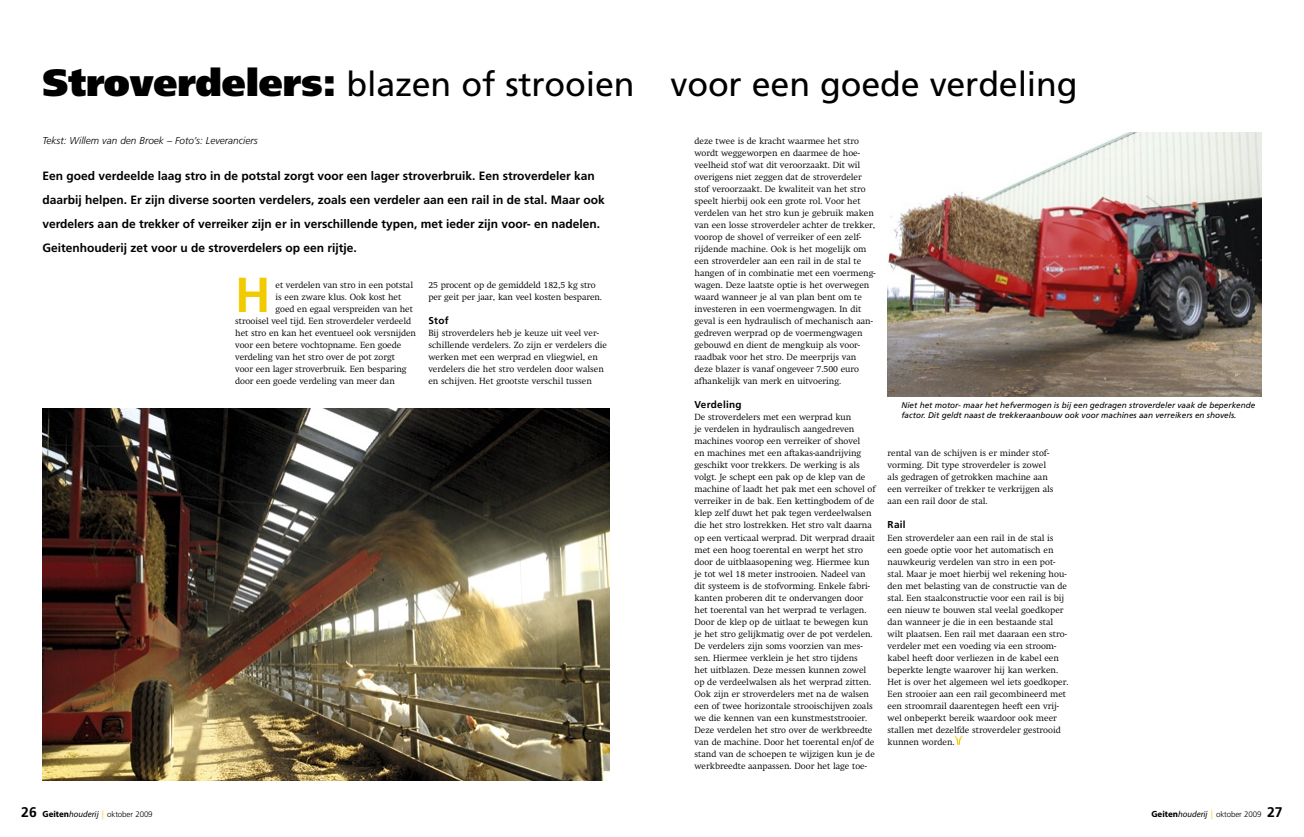
<style>
.page{position:relative;width:1304px;height:837px;background:#fff}
.page>*{position:absolute;margin:0;border:0;box-sizing:border-box;transform-origin:0 0}
.t1{font:700 49.1px "Frutiger LT Std";color:#f1ca00}
.t2{font:34px "Frutiger LT Std";letter-spacing:-.005em;color:#000}
.t3{font:700 12px/24px "Frutiger LT Std";color:#000}
.t4{font:italic 300 10px "Frutiger LT Std";color:#000}
.t5{font:700 10px "Frutiger LT Std";letter-spacing:.03em;color:#000}
.t6{font:300 8.8px/12px "Swift";color:#000}
.t7{font:italic 8.2px/10px "Frutiger LT Std";color:#000}
.t8{font:300 8px "Frutiger LT Std";letter-spacing:-.015em;color:#000}
.s1{font-weight:900;font-size:38px}
.s2{font-weight:700;font-size:14px}
.s3{font-family:"Myriad Pro";font-weight:700;font-size:9px}
.s4{font-family:"Myriad Pro";font-weight:400;font-style:italic;font-size:8.8px}
.s5{font-family:"Myriad Pro";font-weight:400;font-style:italic;font-size:9px;color:#f1ca00}
</style>
<div class="page">
<img style="left:887px;top:132px;width:374px;height:264px">
<img style="left:43px;top:408px;width:566px;height:372px">
<svg style="left:954px;top:735px;width:9px;height:9px"></svg>
<h2 class="t2" style="left:43px;top:64px;width:1037px"><span class="s1">Stroverdelers:</span> blazen of strooien voor een goede verdeling</h2>
<p class="t4" style="left:43px;top:135px;width:217px">Tekst: Willem van den Broek – Foto’s: Leveranciers</p>
<p class="t3" style="left:43px;top:164px;width:564px">Een goed verdeelde laag stro in de potstal zorgt voor een lager stroverbruik. Een stroverdeler kan daarbij helpen. Er zijn diverse soorten verdelers, zoals een verdeler aan een rail in de stal. Maar ook verdelers aan de trekker of verreiker zijn er in verschillende typen, met ieder zijn voor- en nadelen.<br>Geitenhouderij zet voor u de stroverdelers op een rijtje.</p>
<h1 class="t1" style="left:235px;top:266px;width:37px">H</h1>
<p class="t6" style="left:276px;top:279px;width:139px">et verdelen van stro in een potstal</p>
<p class="t6" style="left:276px;top:291px;width:127px">is een zware klus. Ook kost het</p>
<p class="t6" style="left:276px;top:303px;width:139px">goed en egaal verspreiden van het</p>
<p class="t6" style="left:235px;top:315px;width:177px">strooisel veel tijd. Een stroverdeler verdeeld</p>
<p class="t6" style="left:235px;top:327px;width:182px">het stro en kan het eventueel ook versnijden</p>
<p class="t6" style="left:235px;top:339px;width:167px">voor een betere vochtopname. Een goede</p>
<p class="t6" style="left:235px;top:351px;width:161px">verdeling van het stro over de pot zorgt</p>
<p class="t6" style="left:235px;top:363px;width:173px">voor een lager stroverbruik. Een besparing</p>
<p class="t6" style="left:235px;top:375px;width:161px">door een goede verdeling van meer dan</p>
<p class="t6" style="left:428px;top:279px;width:175px">25 procent op de gemiddeld 182,5 kg stro per geit per jaar, kan veel kosten besparen.</p>
<p class="t5" style="left:428px;top:315px;width:22px">Stof</p>
<p class="t6" style="left:428px;top:327px;width:180px">Bij stroverdelers heb je keuze uit veel ver&shy;schillende verdelers. Zo zijn er verdelers die werken met een werprad en vliegwiel, en verdelers die het stro verdelen door walsen en schijven. Het grootste verschil tussen</p>
<p class="t6" style="left:694px;top:135px;width:183px">deze twee is de kracht waarmee het stro wordt weggeworpen en daarmee de hoe&shy;veelheid stof wat dit veroorzaakt. Dit wil overigens niet zeggen dat de stroverdeler stof veroorzaakt. De kwaliteit van het stro speelt hierbij ook een grote rol. Voor het verdelen van het stro kun je gebruik maken van een losse stroverdeler achter de trekker, voorop de shovel of verreiker of een zelf&shy;rijdende machine. Ook is het mogelijk om een stroverdeler aan een rail in de stal te hangen of in combinatie met een voermeng&shy;wagen. Deze laatste optie is het overwegen waard wanneer je al van plan bent om te investeren in een voermengwagen. In dit geval is een hydraulisch of mechanisch aan&shy;gedreven werprad op de voermengwagen gebouwd en dient de mengkuip als voor&shy;raadbak voor het stro. De meerprijs van deze blazer is vanaf ongeveer 7.500 euro afhankelijk van merk en uitvoering.</p>
<p class="t5" style="left:694px;top:399px;width:49px">Verdeling</p>
<p class="t6" style="left:694px;top:411px;width:183px">De stroverdelers met een werprad kun<br>je verdelen in hydraulisch aangedreven machines voorop een verreiker of shovel<br>en machines met een aftakas-aandrijving geschikt voor trekkers. De werking is als volgt. Je schept een pak op de klep van de machine of laadt het pak met een schovel of verreiker in de bak. Een kettingbodem of de klep zelf duwt het pak tegen verdeelwalsen die het stro lostrekken. Het stro valt daarna op een verticaal werprad. Dit werprad draait met een hoog toerental en werpt het stro door de uitblaasopening weg. Hiermee kun je tot wel 18 meter instrooien. Nadeel van dit systeem is de stofvorming. Enkele fabri&shy;kanten proberen dit te ondervangen door het toerental van het werprad te verlagen.<br>Door de klep op de uitlaat te bewegen kun je het stro gelijkmatig over de pot verdelen.<br>De verdelers zijn soms voorzien van mes&shy;sen. Hiermee verklein je het stro tijdens<br>het uitblazen. Deze messen kunnen zowel op de verdeelwalsen als het werprad zitten.<br>Ook zijn er stroverdelers met na de walsen een of twee horizontale strooischijven zoals we die kennen van een kunstmeststrooier.<br>Deze verdelen het stro over de werkbreedte van de machine. Door het toerental en/of de stand van de schoepen te wijzigen kun je de werkbreedte aanpassen. Door het lage toe-</p>
<p class="t7" style="left:901px;top:400px;width:355px">Niet het motor- maar het hefvermogen is bij een gedragen stroverdeler vaak de beperkende factor. Dit geldt naast de trekkeraanbouw ook voor machines aan verreikers en shovels.</p>
<p class="t6" style="left:888px;top:447px;width:167px">rental van de schijven is er minder stof&shy;vorming. Dit type stroverdeler is zowel als gedragen of getrokken machine aan een verreiker of trekker te verkrijgen als aan een rail door de stal.</p>
<p class="t5" style="left:888px;top:519px;width:20px">Rail</p>
<p class="t6" style="left:888px;top:531px;width:183px">Een stroverdeler aan een rail in de stal is een goede optie voor het automatisch en nauwkeurig verdelen van stro in een pot&shy;stal. Maar je moet hierbij wel rekening hou&shy;den met belasting van de constructie van de stal. Een staalconstructie voor een rail is bij een nieuw te bouwen stal veelal goedkoper dan wanneer je die in een bestaande stal wilt plaatsen. Een rail met daaraan een stro&shy;verdeler met een voeding via een stroom&shy;kabel heeft door verliezen in de kabel een beperkte lengte waarover hij kan werken.<br>Het is over het algemeen wel iets goedkoper.<br>Een strooier aan een rail gecombineerd met een stroomrail daarentegen heeft een vrij&shy;wel onbeperkt bereik waardoor ook meer stallen met dezelfde stroverdeler gestrooid kunnen worden.</p>
<p class="t8" style="left:21px;top:809px;width:133px"><span class="s2">26</span> <span class="s3">Geiten</span><span class="s4">houderij</span> <span class="s5">|</span> oktober 2009</p>
<p class="t8" style="left:1151px;top:809px;width:133px"><span class="s3">Geiten</span><span class="s4">houderij</span> <span class="s5">|</span> oktober 2009 <span class="s2">27</span></p>
</div>
